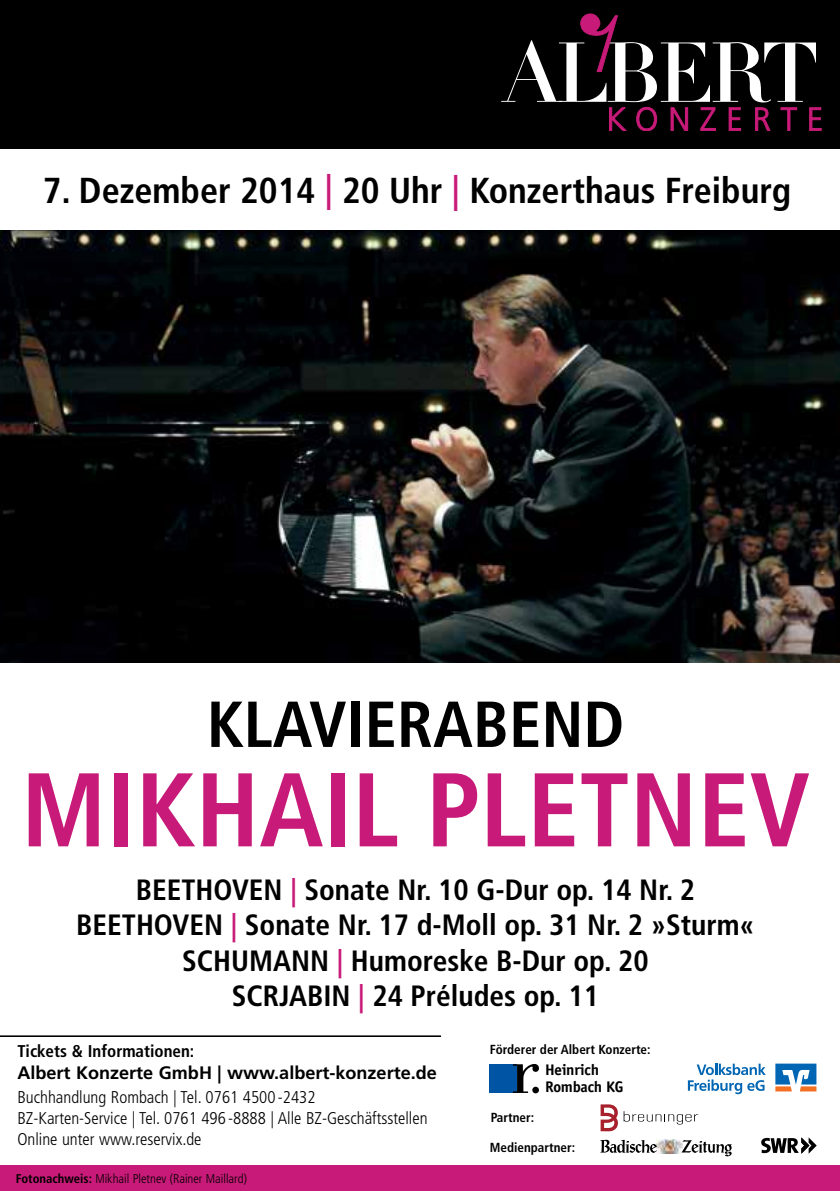
<style>
.page{position:relative;width:840px;height:1191px;background:#fff}
.page>*{position:absolute;margin:0;border:0;box-sizing:border-box;transform-origin:0 0}
.t1{font:700 condensed 104.6px "Frutiger";color:#c81a78}
.t2{font:700 condensed 64.8px "Frutiger";color:#000}
.t3{font:700 condensed 36px "Frutiger";color:#000}
.t4{font:700 condensed 29.4px/35.6px "Frutiger";color:#000;text-align:center}
.t5{font:700 18px "Frutiger";color:#000}
.t6{font:300 condensed 17px/21px "Frutiger";color:#000}
.t7{font:700 condensed 17px "Frutiger";color:#000}
.t8{font:700 15.8px/16.8px "Officina Sans";letter-spacing:-.015em;color:#000}
.t9{font:700 condensed 13.2px "Frutiger";color:#000}
.t10{font:300 condensed 12.6px "Frutiger";color:#000}
.s1{color:#c81a78}
.s2{font-weight:700}
</style>
<div class="page">
<div style="left:0;top:0;width:839px;height:149px;background:#000"></div>
<svg style="left:501px;top:14px;width:319px;height:117px"></svg>
<div style="left:0;top:1165px;width:839px;height:26px;background:#c81a78"></div>
<hr style="left:0;top:1035px;width:440px;height:2px;background:#000">
<svg style="left:775px;top:1063px;width:41px;height:28px"></svg>
<svg style="left:687px;top:1063px;width:78px;height:31px"></svg>
<svg style="left:623px;top:1111px;width:74px;height:13px"></svg>
<svg style="left:600px;top:1104px;width:17px;height:27px"></svg>
<svg style="left:761px;top:1137px;width:55px;height:16px"></svg>
<div style="left:489px;top:1064px;width:27px;height:29px;background:#0054a4"></div>
<svg style="left:513px;top:1064px;width:25px;height:29px"></svg>
<img style="left:656px;top:1139px;width:25px;height:14px">
<svg style="left:600px;top:1139px;width:56px;height:13px"></svg>
<svg style="left:681px;top:1140px;width:50px;height:16px"></svg>
<img style="left:0;top:230px;width:839px;height:433px">
<p class="t3" style="left:43px;top:169px;width:749px">7. Dezember 2014 <span class="s1">|</span> 20 Uhr <span class="s1">|</span> Konzerthaus Freiburg</p>
<h2 class="t2" style="left:206px;top:686px;width:419px">KlavierabenD</h2>
<h1 class="t1" style="left:21px;top:748px;width:789px">MiKhail Pletnev</h1>
<p class="t4" style="left:76px;top:871px;width:679px">beethOven <span class="s1">|</span> Sonate nr. 10 G-Dur op. 14 nr. 2 beethOven <span class="s1">|</span> Sonate nr. 17 d-Moll op. 31 nr. 2 »Sturm« SChUMann <span class="s1">|</span> humoreske b-Dur op. 20<br>SCrJabin <span class="s1">|</span> 24 Préludes op. 11</p>
<p class="t7" style="left:17px;top:1041px;width:178px">tickets &amp; informationen:</p>
<p class="t5" style="left:17px;top:1062px;width:421px">Albert Konzerte GmbH | www.albert-konzerte.de</p>
<p class="t6" style="left:17px;top:1087px;width:411px">Buchhandlung Rombach | Tel. 0761 4500 -2432<br>BZ-Karten-Service | Tel. 0761 496 -8888 | Alle BZ-Geschäftsstellen<br>Online unter www.reservix.de</p>
<p class="t10" style="left:16px;top:1172px;width:232px"><span class="s2">Fotonachweis:</span> Mikhail Pletnev (Rainer Maillard)</p>
<p class="t9" style="left:489px;top:1041px;width:162px">Förderer der albert Konzerte:</p>
<p class="t8" style="left:545px;top:1061px;width:80px">Heinrich<br>Rombach KG</p>
<p class="t9" style="left:490px;top:1109px;width:45px">Partner:</p>
<p class="t9" style="left:489px;top:1139px;width:87px">Medienpartner:</p>
</div>
